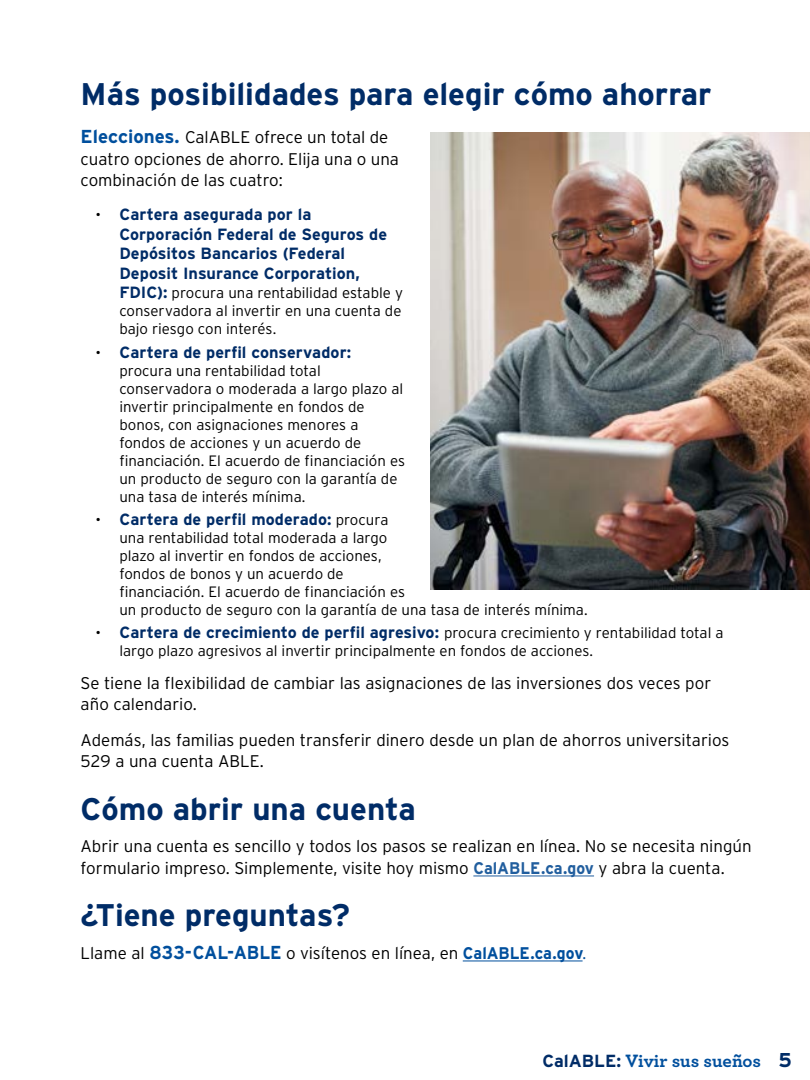
<style>
.page{position:relative;width:810px;height:1080px;background:#fff}
.page>*{position:absolute;margin:0;border:0;box-sizing:border-box;transform-origin:0 0}
.Headline_B__25{font:700 31.25px "Interstate";color:#002c67}
.t1{font:700 18.75px "Archer";color:#004f9d}
.Copy__13_5{font:300 16.88px/21.2px "Interstate";color:#000}
.t2{font:700 16.25px/19.5px "Interstate";letter-spacing:.005em;color:#002c67}
.t3{font:300 15px/18px "Interstate";color:#000}
.s1{font-weight:700;font-size:18.75px;color:#004f9d}
.s2{font-weight:300;font-size:15px;color:#000}
.s3{font-weight:700;font-size:16.25px;color:#002c67}
.s4{font-weight:700;color:#215e9e}
.s5{font-weight:700;color:#004f9d}
.s6{color:#004f9d}
.s7{font-family:"Interstate";font-size:17.5px;color:#002c67}
.s8{font-family:"Interstate";font-size:20px;color:#002c67}
</style>
<div class="page">
<hr style="left:473px;top:876px;width:121px;height:1px;background:#215e9e">
<hr style="left:463px;top:961px;width:120px;height:1px;background:#004f9d">
<img style="left:430px;top:132px;width:380px;height:458px">
<h3 class="Headline_B__25" style="left:81px;top:76px;width:633px">Más posibilidades para elegir cómo ahorrar</h3>
<p class="Copy__13_5" style="left:81px;top:127px;width:320px"><span class="s1">Elecciones.</span> CalABLE ofrece un total de cuatro opciones de ahorro. Elija una o una combinación de las cuatro:</p>
<p class="t2" style="left:119px;top:205px;width:269px;text-indent:-24px"><span class="s2">•</span> Cartera asegurada por la<br>Corporación Federal de Seguros de<br>Depósitos Bancarios (Federal<br>Deposit Insurance Corporation,</p>
<p class="t3" style="left:119px;top:284px;width:285px;text-align:justify"><span class="s3">FDIC):</span> procura una rentabilidad estable y conservadora al invertir en una cuenta de bajo riesgo con interés.</p>
<p class="t2" style="left:96px;top:342px;width:257px"><span class="s2">•</span> Cartera de perfil conservador:</p>
<p class="t3" style="left:119px;top:361px;width:287px">procura una rentabilidad total conservadora o moderada a largo plazo al invertir principalmente en fondos de bonos, con asignaciones menores a fondos de acciones y un acuerdo de financiación. El acuerdo de financiación es un producto de seguro con la garantía de una tasa de interés mínima.</p>
<p class="t2" style="left:96px;top:509px;width:294px"><span class="s2">•</span> Cartera de perfil moderado: <span class="s2">procura</span></p>
<p class="t3" style="left:119px;top:529px;width:470px">una rentabilidad total moderada a largo<br>plazo al invertir en fondos de acciones,<br>fondos de bonos y un acuerdo de<br>financiación. El acuerdo de financiación es<br>un producto de seguro con la garantía de una tasa de interés mínima.</p>
<p class="t3" style="left:119px;top:624px;width:606px;text-indent:-24px">• <span class="s3">Cartera de crecimiento de perfil agresivo:</span> procura crecimiento y rentabilidad total a largo plazo agresivos al invertir principalmente en fondos de acciones.</p>
<p class="Copy__13_5" style="left:81px;top:672px;width:632px">Se tiene la flexibilidad de cambiar las asignaciones de las inversiones dos veces por año calendario.</p>
<p class="Copy__13_5" style="left:81px;top:730px;width:650px">Además, las familias pueden transferir dinero desde un plan de ahorros universitarios<br>529 a una cuenta ABLE.</p>
<h3 class="Headline_B__25" style="left:81px;top:792px;width:337px">Cómo abrir una cuenta</h3>
<p class="Copy__13_5" style="left:81px;top:836px;width:673px">Abrir una cuenta es sencillo y todos los pasos se realizan en línea. No se necesita ningún formulario impreso. Simplemente, visite hoy mismo <span class="s4">CalABLE.ca.gov</span> y abra la cuenta.</p>
<h3 class="Headline_B__25" style="left:81px;top:898px;width:271px">¿Tiene preguntas?</h3>
<p class="Copy__13_5" style="left:81px;top:942px;width:507px">Llame al <span class="s1">833-CAL-ABLE</span> o visítenos en línea, en <span class="s5">CalABLE.ca.gov</span><span class="s6">.</span></p>
<p class="t1" style="left:543px;top:1049px;width:251px"><span class="s7">CalABLE:</span> Vivir sus sueños <span class="s8">5</span></p>
</div>
